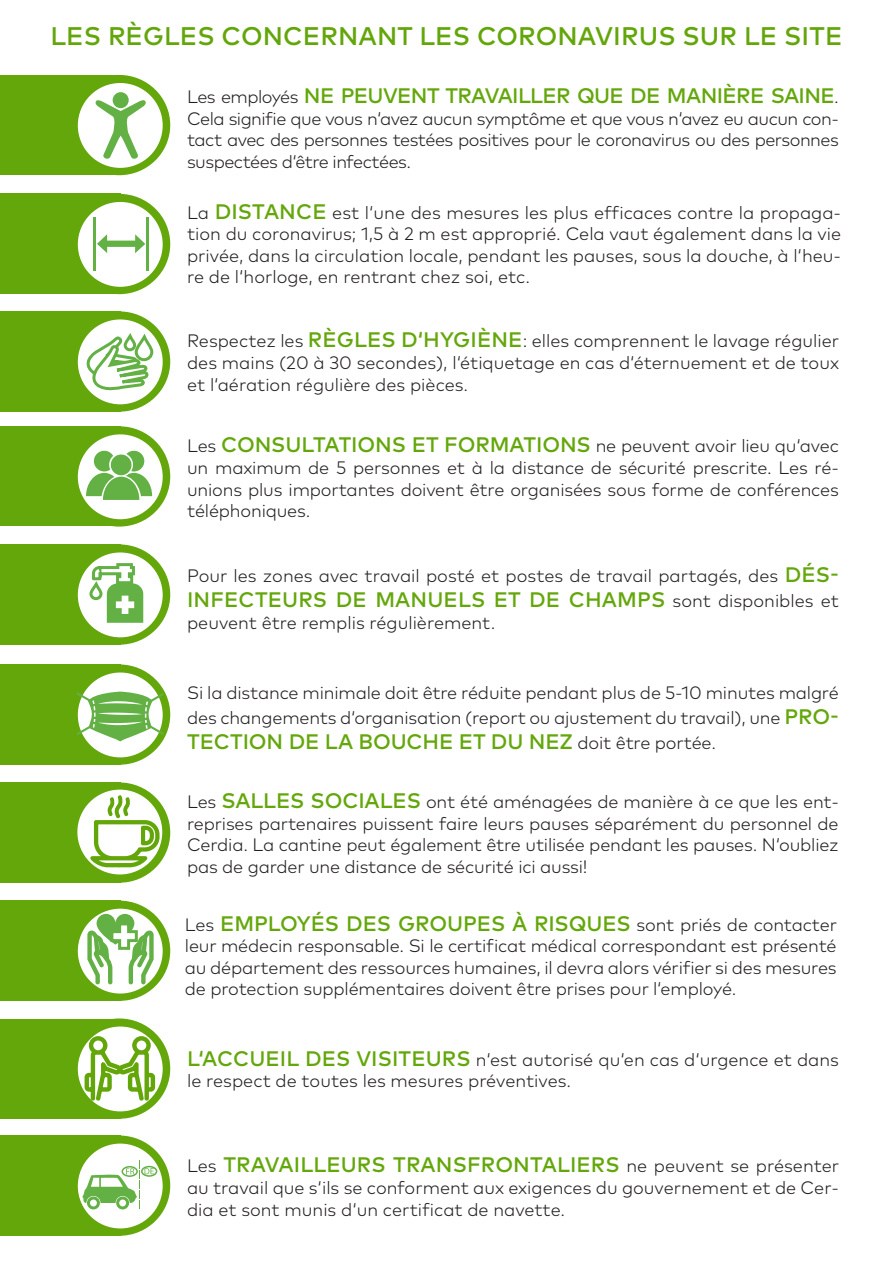
<style>
.page{position:relative;width:893px;height:1263px;background:#fff}
.page>*{position:absolute;margin:0;border:0;box-sizing:border-box;transform-origin:0 0}
.t1{font:500 25.5px "Mark Pro";letter-spacing:.005em;color:#63a60a}
.t2{font:500 21px "Mark Pro";letter-spacing:-.005em;color:#64a70b}
.t3{font:500 21px "Mark Pro";letter-spacing:-.03em;color:#64a70b}
.t4{font:300 18px/21.6px "Mark Pro";letter-spacing:-.01em;color:#231f20;text-align:justify}
.s1{font-weight:300;font-size:18px;color:#231f20}
.s2{font-weight:500;font-size:21px;color:#64a70b}
</style>
<div class="page">
<div style="left:0;top:75px;width:120px;height:100px;background:#64a70b"></div>
<div style="left:68px;top:75px;width:102px;height:100px;background:#64a70b;border-radius:50%"></div>
<div style="left:78px;top:83px;width:85px;height:85px;background:#fff;border-radius:50%"></div>
<div style="left:113px;top:92px;width:16px;height:16px;background:#63b045;border-radius:50%"></div>
<svg style="left:95px;top:99px;width:52px;height:60px"></svg>
<div style="left:0;top:194px;width:120px;height:100px;background:#64a70b"></div>
<div style="left:68px;top:194px;width:102px;height:100px;background:#64a70b;border-radius:50%"></div>
<div style="left:78px;top:202px;width:85px;height:85px;background:#fff;border-radius:50%"></div>
<svg style="left:97px;top:234px;width:48px;height:19px"></svg>
<hr style="left:94px;top:217px;width:2px;height:53px;background:#63b045">
<hr style="left:146px;top:217px;width:3px;height:53px;background:#63b045">
<div style="left:0;top:1135px;width:120px;height:100px;background:#64a70b"></div>
<div style="left:68px;top:1135px;width:102px;height:101px;background:#64a70b;border-radius:50%"></div>
<div style="left:78px;top:1143px;width:85px;height:85px;background:#fff;border-radius:50%"></div>
<svg style="left:83px;top:1161px;width:71px;height:48px"></svg>
<div style="left:141px;top:1166px;width:16px;height:11px;border:2px solid #63b045;border-radius:50%"></div>
<div style="left:0;top:426px;width:120px;height:100px;background:#64a70b"></div>
<div style="left:68px;top:426px;width:102px;height:101px;background:#64a70b;border-radius:50%"></div>
<div style="left:78px;top:434px;width:85px;height:85px;background:#fff;border-radius:50%"></div>
<div style="left:94px;top:451px;width:21px;height:20px;background:#63b045;border-radius:50%"></div>
<div style="left:124px;top:451px;width:20px;height:20px;background:#63b045;border-radius:50%"></div>
<svg style="left:109px;top:453px;width:24px;height:24px"></svg>
<div style="left:111px;top:454px;width:20px;height:21px;background:#63b045;border-radius:50%"></div>
<svg style="left:86px;top:473px;width:66px;height:27px"></svg>
<div style="left:0;top:1018px;width:120px;height:100px;background:#64a70b"></div>
<div style="left:68px;top:1018px;width:102px;height:101px;background:#64a70b;border-radius:50%"></div>
<div style="left:78px;top:1026px;width:85px;height:85px;background:#fff;border-radius:50%"></div>
<svg style="left:83px;top:1034px;width:74px;height:85px"></svg>
<div style="left:0;top:782px;width:120px;height:100px;background:#64a70b"></div>
<div style="left:68px;top:782px;width:102px;height:101px;background:#64a70b;border-radius:50%"></div>
<div style="left:77px;top:790px;width:85px;height:84px;background:#fff;border-radius:50%"></div>
<svg style="left:87px;top:793px;width:74px;height:76px"></svg>
<div style="left:0;top:311px;width:120px;height:100px;background:#64a70b"></div>
<div style="left:68px;top:311px;width:102px;height:101px;background:#64a70b;border-radius:50%"></div>
<div style="left:78px;top:319px;width:85px;height:85px;background:#fff;border-radius:50%"></div>
<svg style="left:77px;top:335px;width:72px;height:56px"></svg>
<svg style="left:136px;top:337px;width:16px;height:23px"></svg>
<div style="left:135px;top:335px;width:18px;height:26px;border:3px solid #63b045;border-radius:8px"></div>
<svg style="left:125px;top:336px;width:10px;height:14px"></svg>
<div style="left:124px;top:334px;width:12px;height:17px;border:3px solid #63b045;border-radius:5px"></div>
<div style="left:0;top:544px;width:120px;height:100px;background:#64a70b"></div>
<div style="left:68px;top:544px;width:102px;height:101px;background:#64a70b;border-radius:50%"></div>
<div style="left:78px;top:552px;width:85px;height:85px;background:#fff;border-radius:50%"></div>
<div style="left:89px;top:583px;width:13px;height:17px;border:3px solid #63b045;border-radius:5px"></div>
<svg style="left:90px;top:562px;width:53px;height:61px"></svg>
<div style="left:0;top:900px;width:120px;height:101px;background:#64a70b"></div>
<div style="left:68px;top:900px;width:102px;height:101px;background:#64a70b;border-radius:50%"></div>
<div style="left:78px;top:909px;width:85px;height:84px;background:#fff;border-radius:50%"></div>
<svg style="left:85px;top:914px;width:70px;height:74px"></svg>
<div style="left:0;top:664px;width:120px;height:100px;background:#64a70b"></div>
<div style="left:68px;top:664px;width:102px;height:101px;background:#64a70b;border-radius:50%"></div>
<div style="left:78px;top:672px;width:85px;height:85px;background:#fff;border-radius:50%"></div>
<svg style="left:77px;top:692px;width:87px;height:49px"></svg>
<h1 class="t1" style="left:50px;top:16px;width:793px">LES RÈGLES CONCERNANT LES CORONAVIRUS SUR LE SITE</h1>
<p class="t3" style="left:187px;top:80px;width:653px"><span class="s1">Les employés</span> NE PEUVENT TRAVAILLER QUE DE MANIÈRE SAINE<span class="s1">.</span></p>
<p class="t4" style="left:187px;top:106px;width:653px">Cela signifie que vous n‘avez aucun symptôme et que vous n‘avez eu aucun con&shy;tact avec des personnes testées positives pour le coronavirus ou des personnes suspectées d‘être infectées.</p>
<p class="t4" style="left:187px;top:200px;width:655px">La <span class="s2">DISTANCE</span> est l‘une des mesures les plus efficaces contre la propaga&shy;tion du coronavirus; 1,5 à 2 m est approprié. Cela vaut également dans la vie privée, dans la circulation locale, pendant les pauses, sous la douche, à l‘heu&shy;re de l‘horloge, en rentrant chez soi, etc.</p>
<p class="t4" style="left:187px;top:329px;width:654px">Respectez les <span class="s2">RÈGLES D‘HYGIÈNE</span>: elles comprennent le lavage régulier des mains (20 à 30 secondes), l‘étiquetage en cas d‘éternuement et de toux et l‘aération régulière des pièces.</p>
<p class="t4" style="left:187px;top:434px;width:653px">Les <span class="s2">CONSULTATIONS ET FORMATIONS</span> ne peuvent avoir lieu qu‘avec un maximum de 5 personnes et à la distance de sécurité prescrite. Les ré&shy;unions plus importantes doivent être organisées sous forme de conférences téléphoniques.</p>
<p class="t4" style="left:187px;top:563px;width:653px">Pour les zones avec travail posté et postes de travail partagés, des <span class="s2">DÉS-</span></p>
<p class="t2" style="left:187px;top:584px;width:653px">INFECTEURS DE MANUELS ET DE CHAMPS <span class="s1">sont disponibles et</span></p>
<p class="t4" style="left:187px;top:610px;width:310px">peuvent être remplis régulièrement.</p>
<p class="t4" style="left:187px;top:678px;width:653px;line-height:25.2px">Si la distance minimale doit être réduite pendant plus de 5-10 minutes malgré des changements d‘organisation (report ou ajustement du travail), une <span class="s2">PRO-</span></p>
<p class="t2" style="left:187px;top:726px;width:530px">TECTION DE LA BOUCHE ET DU NEZ <span class="s1">doit être portée.</span></p>
<p class="t4" style="left:187px;top:789px;width:653px">Les <span class="s2">SALLES SOCIALES</span> ont été aménagées de manière à ce que les ent&shy;reprises partenaires puissent faire leurs pauses séparément du personnel de Cerdia. La cantine peut également être utilisée pendant les pauses. N‘oubliez pas de garder une distance de sécurité ici aussi!</p>
<p class="t2" style="left:185px;top:907px;width:654px"><span class="s1">Les</span> EMPLOYÉS DES GROUPES À RISQUES <span class="s1">sont priés de contacter</span></p>
<p class="t4" style="left:185px;top:933px;width:653px">leur médecin responsable. Si le certificat médical correspondant est présenté au département des ressources humaines, il devra alors vérifier si des mesures de protection supplémentaires doivent être prises pour l‘employé.</p>
<p class="t4" style="left:187px;top:1047px;width:653px"><span class="s2">L‘ACCUEIL DES VISITEURS</span> n‘est autorisé qu‘en cas d‘urgence et dans le respect de toutes les mesures préventives.</p>
<p class="t2" style="left:187px;top:1149px;width:654px"><span class="s1">Les</span> TRAVAILLEURS TRANSFRONTALIERS <span class="s1">ne peuvent se présenter</span></p>
<p class="t4" style="left:187px;top:1175px;width:653px">au travail que s‘ils se conforment aux exigences du gouvernement et de Cer&shy;dia et sont munis d‘un certificat de navette.</p>
</div>
